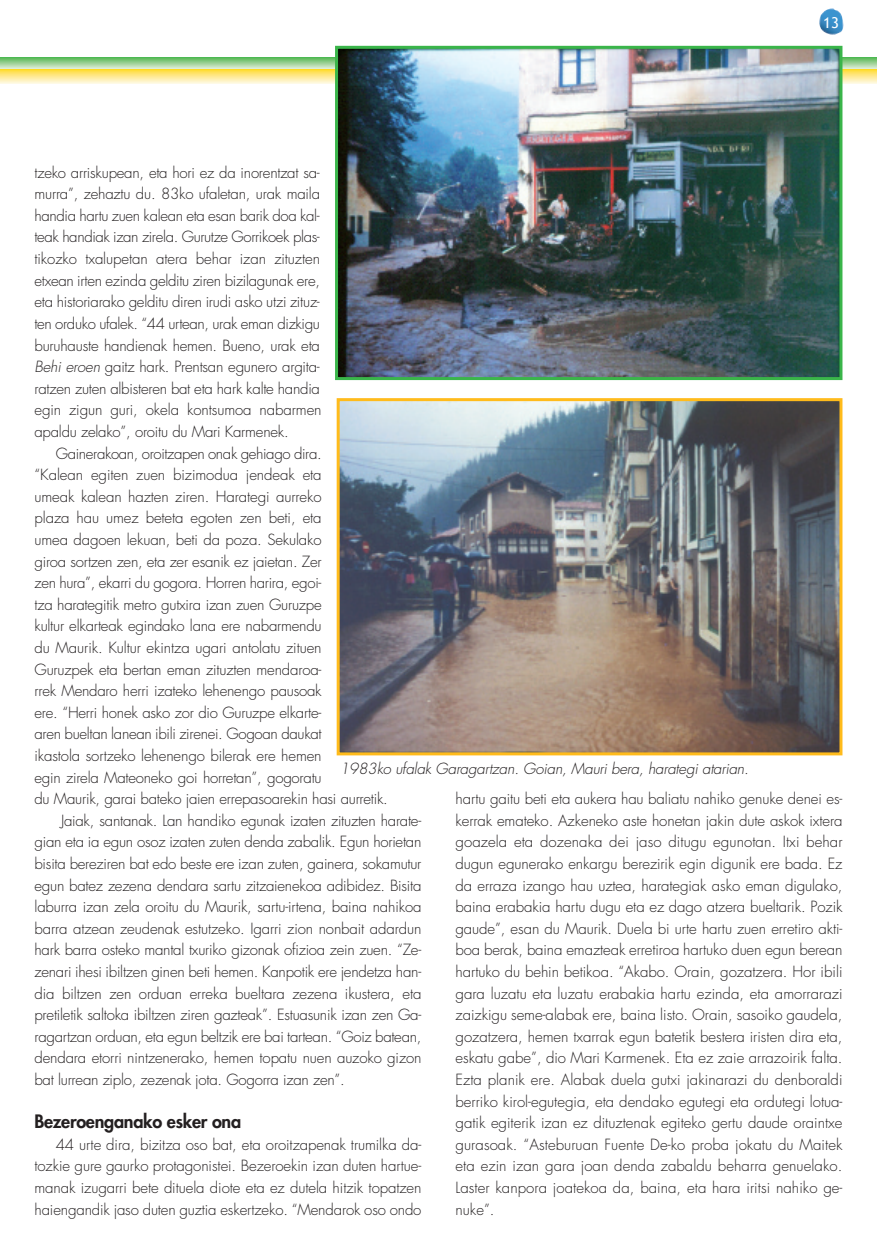
<style>
.page{position:relative;width:877px;height:1247px;background:#fff}
.page>*{position:absolute;margin:0;border:0;box-sizing:border-box;transform-origin:0 0}
.t1{font:800 18px "Futura";letter-spacing:-.015em;color:#231f20}
.t2{font:300 15px/21.6px "Futura";letter-spacing:-.015em;color:#231f20;text-align:justify}
.t3{font:italic 300 15px "Futura";letter-spacing:-.01em;color:#231f20}
.t4{font:15px "Trebuchet MS";color:#fff}
.s1{font-style:italic}
</style>
<div class="page">
<svg style="left:0;top:69px;width:877px;height:14px;background:#fee886"></svg>
<svg style="left:0;top:57px;width:877px;height:12px;background:#98d193"></svg>
<img style="left:339px;top:50px;width:499px;height:326px">
<div style="left:335px;top:46px;width:507px;height:334px;border:3px solid #3ab54a"></div>
<img style="left:819px;top:8px;width:24px;height:27px">
<img style="left:341px;top:402px;width:497px;height:349px">
<div style="left:337px;top:398px;width:505px;height:357px;border:3px solid #ffbb1b"></div>
<p class="t4" style="left:823px;top:13px;width:17px">13</p>
<p class="t2" style="left:34px;top:163px;width:289px;text-align:left">tzeko arriskupean, eta hori ez da inorentzat sa&shy;murra”, zehaztu du. 83ko ufaletan, urak maila handia hartu zuen kalean eta esan barik doa kal&shy;teak handiak izan zirela. Gurutze Gorrikoek plas&shy;tikozko txalupetan atera behar izan zituzten etxean irten ezinda gelditu ziren bizilagunak ere, eta historiarako gelditu diren irudi asko utzi zituz&shy;ten orduko ufalek. “44 urtean, urak eman dizkigu buruhauste handienak hemen. Bueno, urak eta <span class="s1">Behi eroen</span> gaitz hark. Prentsan egunero argita&shy;ratzen zuten albisteren bat eta hark kalte handia egin zigun guri, okela kontsumoa nabarmen apaldu zelako”, oroitu du Mari Karmenek.</p>
<p class="t2" style="left:56px;top:443px;width:267px">Gainerakoan, oroitzapen onak gehiago dira.</p>
<p class="t2" style="left:34px;top:465px;width:289px">“Kalean egiten zuen bizimodua jendeak eta</p>
<p class="t2" style="left:34px;top:487px;width:289px">umeak kalean hazten ziren. Harategi aurreko</p>
<p class="t2" style="left:34px;top:508px;width:289px">plaza hau umez beteta egoten zen beti, eta</p>
<p class="t2" style="left:34px;top:530px;width:289px">umea dagoen lekuan, beti da poza. Sekulako</p>
<p class="t2" style="left:34px;top:551px;width:289px">giroa sortzen zen, eta zer esanik ez jaietan. Zer</p>
<p class="t2" style="left:34px;top:573px;width:288px">zen hura”, ekarri du gogora. Horren harira, egoi-</p>
<p class="t2" style="left:34px;top:595px;width:289px">tza harategitik metro gutxira izan zuen Guruzpe</p>
<p class="t2" style="left:34px;top:616px;width:289px">kultur elkarteak egindako lana ere nabarmendu</p>
<p class="t2" style="left:34px;top:638px;width:289px">du Maurik. Kultur ekintza ugari antolatu zituen</p>
<p class="t2" style="left:34px;top:659px;width:288px">Guruzpek eta bertan eman zituzten mendaroa-</p>
<p class="t2" style="left:34px;top:681px;width:289px">rrek Mendaro herri izateko lehenengo pausoak</p>
<p class="t2" style="left:34px;top:703px;width:288px">ere. “Herri honek asko zor dio Guruzpe elkarte-</p>
<p class="t2" style="left:34px;top:724px;width:289px">aren bueltan lanean ibili zirenei. Gogoan daukat</p>
<p class="t2" style="left:34px;top:746px;width:289px">ikastola sortzeko lehenengo bilerak ere hemen</p>
<p class="t2" style="left:34px;top:767px;width:289px">egin zirela Mateoneko goi horretan”, gogoratu</p>
<p class="t2" style="left:34px;top:789px;width:355px">du Maurik, garai bateko jaien errepasoarekin hasi aurretik.</p>
<p class="t2" style="left:61px;top:811px;width:362px">Jaiak, santanak. Lan handiko egunak izaten zituzten harate-</p>
<p class="t2" style="left:34px;top:832px;width:388px">gian eta ia egun osoz izaten zuten denda zabalik. Egun horietan</p>
<p class="t2" style="left:35px;top:854px;width:388px">bisita bereziren bat edo beste ere izan zuten, gainera, sokamutur</p>
<p class="t2" style="left:35px;top:875px;width:388px">egun batez zezena dendara sartu zitzaienekoa adibidez. Bisita</p>
<p class="t2" style="left:35px;top:897px;width:388px">laburra izan zela oroitu du Maurik, sartu-irtena, baina nahikoa</p>
<p class="t2" style="left:35px;top:919px;width:388px">barra atzean zeudenak estutzeko. Igarri zion nonbait adardun</p>
<p class="t2" style="left:34px;top:940px;width:388px">hark barra osteko mantal txuriko gizonak ofizioa zein zuen. “Ze-</p>
<p class="t2" style="left:34px;top:962px;width:388px">zenari ihesi ibiltzen ginen beti hemen. Kanpotik ere jendetza han-</p>
<p class="t2" style="left:34px;top:983px;width:388px">dia biltzen zen orduan erreka bueltara zezena ikustera, eta</p>
<p class="t2" style="left:34px;top:1005px;width:388px">pretiletik saltoka ibiltzen ziren gazteak”. Estuasunik izan zen Ga-</p>
<p class="t2" style="left:34px;top:1027px;width:388px">ragartzan orduan, eta egun beltzik ere bai tartean. “Goiz batean,</p>
<p class="t2" style="left:35px;top:1048px;width:388px">dendara etorri nintzenerako, hemen topatu nuen auzoko gizon</p>
<p class="t2" style="left:34px;top:1070px;width:312px">bat lurrean ziplo, zezenak jota. Gogorra izan zen”.</p>
<p class="t1" style="left:34px;top:1113px;width:208px">Bezeroenganako esker ona</p>
<p class="t2" style="left:34px;top:1135px;width:388px;text-indent:21px">44 urte dira, bizitza oso bat, eta oroitzapenak trumilka da&shy;tozkie gure gaurko protagonistei. Bezeroekin izan duten hartue&shy;manak izugarri bete dituela diote eta ez dutela hitzik topatzen haiengandik jaso duten guztia eskertzeko. “Mendarok oso ondo</p>
<p class="t3" style="left:340px;top:762px;width:410px">1983ko ufalak Garagartzan. Goian, Mauri bera, harategi atarian.</p>
<p class="t2" style="left:455px;top:789px;width:388px">hartu gaitu beti eta aukera hau baliatu nahiko genuke denei es&shy;kerrak emateko. Azkeneko aste honetan jakin dute askok ixtera goazela eta dozenaka dei jaso ditugu egunotan. Itxi behar dugun egunerako enkargu berezirik egin digunik ere bada. Ez da erraza izango hau uztea, harategiak asko eman digulako, baina erabakia hartu dugu eta ez dago atzera bueltarik. Pozik gaude”, esan du Maurik. Duela bi urte hartu zuen erretiro akti&shy;boa berak, baina emazteak erretiroa hartuko duen egun berean hartuko du behin betikoa. “Akabo. Orain, gozatzera. Hor ibili gara luzatu eta luzatu erabakia hartu ezinda, eta amorrarazi zaizkigu seme-alabak ere, baina listo. Orain, sasoiko gaudela, gozatzera, hemen txarrak egun batetik bestera iristen dira eta, eskatu gabe”, dio Mari Karmenek. Eta ez zaie arrazoirik falta.<br>Ezta planik ere. Alabak duela gutxi jakinarazi du denboraldi berriko kirol-egutegia, eta dendako egutegi eta ordutegi lotua&shy;gatik egiterik izan ez dituztenak egiteko gertu daude oraintxe gurasoak. “Asteburuan Fuente De-ko proba jokatu du Maitek eta ezin izan gara joan denda zabaldu beharra genuelako.<br>Laster kanpora joatekoa da, baina, eta hara iritsi nahiko ge&shy;nuke”.</p>
</div>
